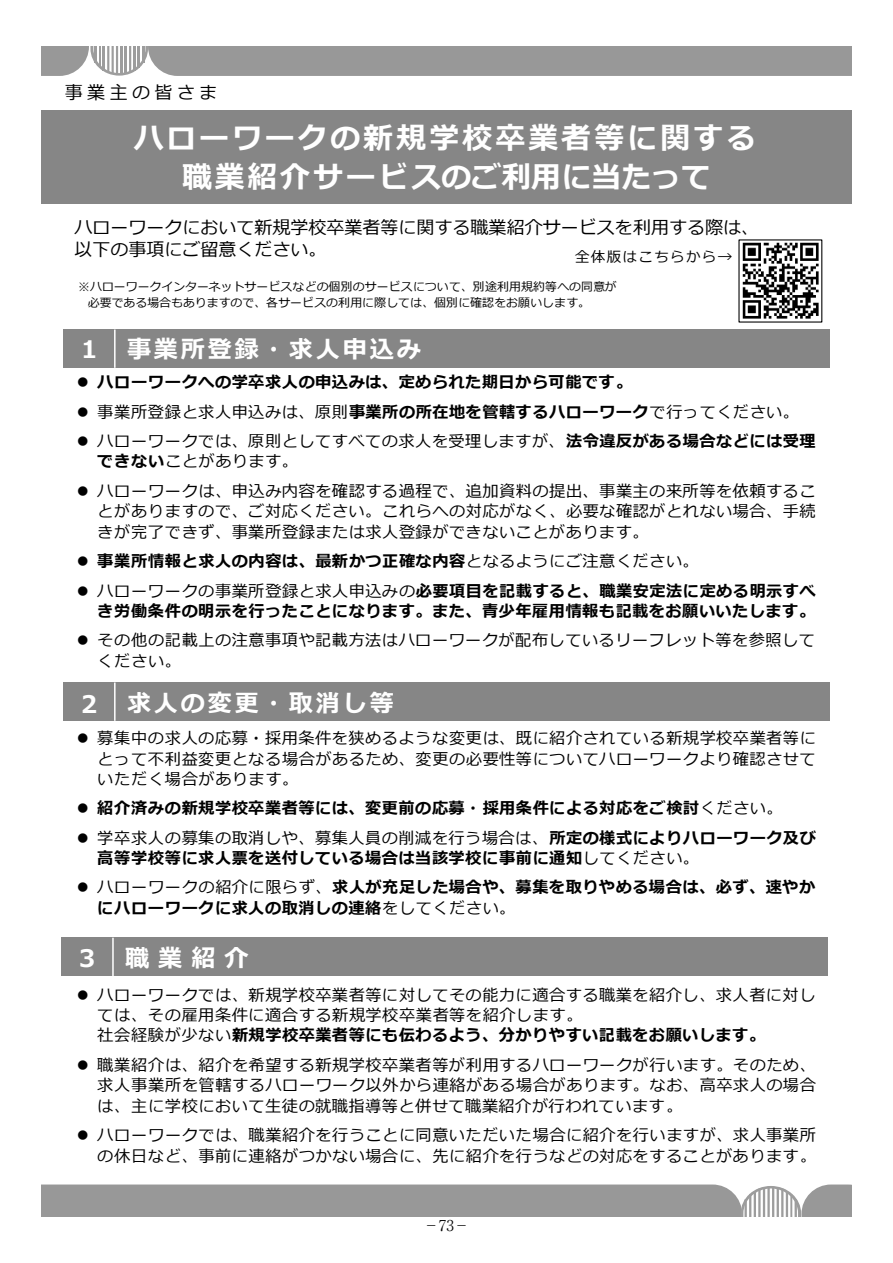
<style>
.page{position:relative;width:893px;height:1263px;background:#fff}
.page>*{position:absolute;margin:0;border:0;box-sizing:border-box;transform-origin:0 0}
.t1{font:700 29.85px/39.6px "Meiryo";letter-spacing:.095em;color:#fff;text-align:center}
.t2{font:700 24.15px "Meiryo";letter-spacing:.12em;color:#fff}
.t3{font:18px/22.4px "Meiryo";color:#000}
.t4{font:18px "Meiryo";letter-spacing:.24em;color:#000}
.t5{font:16.2px/20.4px "Meiryo";letter-spacing:.025em;color:#000;text-align:justify}
.t6{font:700 16.2px/20.2px "Meiryo";letter-spacing:.02em;color:#000;text-align:right}
.t7{font:700 16.2px/20.1px "Meiryo";letter-spacing:.045em;color:#000}
.t8{font:16.2px/20.5px "Meiryo";letter-spacing:.045em;color:#000}
.t9{font:300 15px "Ryumin Pro";color:#000}
.t10{font:14.4px "Meiryo";letter-spacing:.1em;color:#000}
.t11{font:11.85px/15.9px "Meiryo";color:#000}
.s1{font-weight:700}
.s2{font-weight:400}
</style>
<div class="page">
<div style="left:41px;top:46px;width:810px;height:30px;background:#989898"></div>
<hr style="left:138px;top:46px;width:2px;height:22px;background:#9d9d9d">
<hr style="left:133px;top:46px;width:3px;height:24px;background:#9d9d9d">
<hr style="left:129px;top:46px;width:2px;height:27px;background:#9d9d9d">
<hr style="left:125px;top:46px;width:2px;height:27px;background:#9d9d9d">
<hr style="left:120px;top:46px;width:2px;height:29px;background:#9d9d9d">
<hr style="left:116px;top:46px;width:2px;height:29px;background:#9d9d9d">
<hr style="left:112px;top:46px;width:2px;height:27px;background:#9d9d9d">
<hr style="left:107px;top:46px;width:2px;height:27px;background:#9d9d9d">
<hr style="left:103px;top:46px;width:2px;height:24px;background:#9d9d9d">
<hr style="left:99px;top:46px;width:2px;height:22px;background:#9d9d9d">
<hr style="left:94px;top:46px;width:3px;height:16px;background:#9d9d9d">
<div style="left:41px;top:110px;width:810px;height:94px;background:#868686"></div>
<svg style="left:41px;top:1184px;width:810px;height:32px;background:#9f9f9f"></svg>
<div style="left:64px;top:329px;width:51px;height:39px;background:#868686"></div>
<div style="left:115px;top:329px;width:714px;height:39px;background:#868686"></div>
<hr style="left:114px;top:329px;width:2px;height:39px;background:#fff">
<div style="left:64px;top:682px;width:51px;height:39px;background:#868686"></div>
<div style="left:115px;top:682px;width:714px;height:39px;background:#868686"></div>
<hr style="left:114px;top:682px;width:2px;height:39px;background:#fff">
<div style="left:62px;top:938px;width:51px;height:38px;background:#868686"></div>
<div style="left:113px;top:938px;width:714px;height:38px;background:#868686"></div>
<hr style="left:112px;top:938px;width:2px;height:38px;background:#fff">
<img style="left:742px;top:242px;width:77px;height:77px">
<p class="t4" style="left:65px;top:80px;width:154px">事業主の皆さま</p>
<h1 class="t1" style="left:134px;top:120px;width:624px">ハローワークの新規学校卒業者等に関する職業紹介サービスのご利用に当たって</h1>
<p class="t3" style="left:75px;top:217px;width:686px">ハローワークにおいて新規学校卒業者等に関する職業紹介サービスを利用する際は、以下の事項にご留意ください。</p>
<p class="t10" style="left:575px;top:247px;width:159px">全体版はこちらから→</p>
<p class="t11" style="left:88px;top:280px;width:530px;text-indent:-10px">※ハローワークインターネットサービスなどの個別のサービスについて、別途利用規約等への同意が必要である場合もありますので、各サービスの利用に際しては、個別に確認をお願いします。</p>
<h2 class="t2" style="left:77px;top:333px;width:345px">１ 事業所登録・求人申込み</h2>
<p class="t6" style="left:77px;top:373px;width:557px">● ハローワークへの学卒求人の申込みは、定められた期日から可能です。</p>
<p class="t8" style="left:77px;top:402px;width:724px">● 事業所登録と求人申込みは、原則<span class="s1">事業所の所在地を管轄するハローワーク</span>で行ってください。</p>
<p class="t8" style="left:97px;top:431px;width:720px;text-indent:-21px">● ハローワークでは、原則としてすべての求人を受理しますが、<span class="s1">法令違反がある場合などには受理できない</span>ことがあります。</p>
<p class="t5" style="left:97px;top:482px;width:720px;text-indent:-21px">● ハローワークは、申込み内容を確認する過程で、追加資料の提出、事業主の来所等を依頼することがありますので、ご対応ください。これらへの対応がなく、必要な確認がとれない場合、手続きが完了できず、事業所登録または求人登録ができないことがあります。</p>
<p class="t7" style="left:77px;top:552px;width:623px">● 事業所情報と求人の内容は、最新かつ正確な内容<span class="s2">となるようにご注意ください。</span></p>
<p class="t6" style="left:77px;top:581px;width:741px">● <span class="s2">ハローワークの事業所登録と求人申込みの</span>必要項目を記載すると、職業安定法に定める明示すべき労働条件の明示を行ったことになります。また、青少年雇用情報も記載をお願いいたします。</p>
<p class="t5" style="left:97px;top:631px;width:719px;text-indent:-21px">● その他の記載上の注意事項や記載方法はハローワークが配布しているリーフレット等を参照してください。</p>
<h2 class="t2" style="left:77px;top:686px;width:318px">２ 求人の変更・取消し等</h2>
<p class="t5" style="left:97px;top:729px;width:720px;text-indent:-21px">● 募集中の求人の応募・採用条件を狭めるような変更は、既に紹介されている新規学校卒業者等にとって不利益変更となる場合があるため、変更の必要性等についてハローワークより確認させていただく場合があります。</p>
<p class="t6" style="left:77px;top:799px;width:707px">● 紹介済みの新規学校卒業者等には、変更前の応募・採用条件による対応をご検討<span class="s2">ください。</span></p>
<p class="t7" style="left:97px;top:829px;width:720px;text-indent:-21px">● <span class="s2">学卒求人の募集の取消しや、募集人員の削減を行う場合は、</span>所定の様式によりハローワーク及び高等学校等に求人票を送付している場合は当該学校に事前に通知<span class="s2">してください。</span></p>
<p class="t6" style="left:97px;top:878px;width:720px;text-align:left;text-indent:-21px">● <span class="s2">ハローワークの紹介に限らず、</span>求人が充足した場合や、募集を取りやめる場合は、必ず、速やかにハローワークに求人の取消しの連絡<span class="s2">をしてください。</span></p>
<h2 class="t2" style="left:75px;top:941px;width:175px">３ 職業紹介</h2>
<p class="t5" style="left:97px;top:985px;width:720px;text-align:left;text-indent:-21px">● ハローワークでは、新規学校卒業者等に対してその能力に適合する職業を紹介し、求人者に対しては、その雇用条件に適合する新規学校卒業者等を紹介します。<br>社会経験が少ない<span class="s1">新規学校卒業者等にも伝わるよう、分かりやすい記載をお願いします。</span></p>
<p class="t5" style="left:97px;top:1056px;width:720px;text-indent:-21px">● 職業紹介は、紹介を希望する新規学校卒業者等が利用するハローワークが行います。そのため、求人事業所を管轄するハローワーク以外から連絡がある場合があります。なお、高卒求人の場合は、主に学校において生徒の就職指導等と併せて職業紹介が行われています。</p>
<p class="t5" style="left:77px;top:1126px;width:741px;text-align:right">● ハローワークでは、職業紹介を行うことに同意いただいた場合に紹介を行いますが、求人事業所の休日など、事前に連絡がつかない場合に、先に紹介を行うなどの対応をすることがあります。</p>
<p class="t9" style="left:424px;top:1213px;width:46px">－73－</p>
</div>
